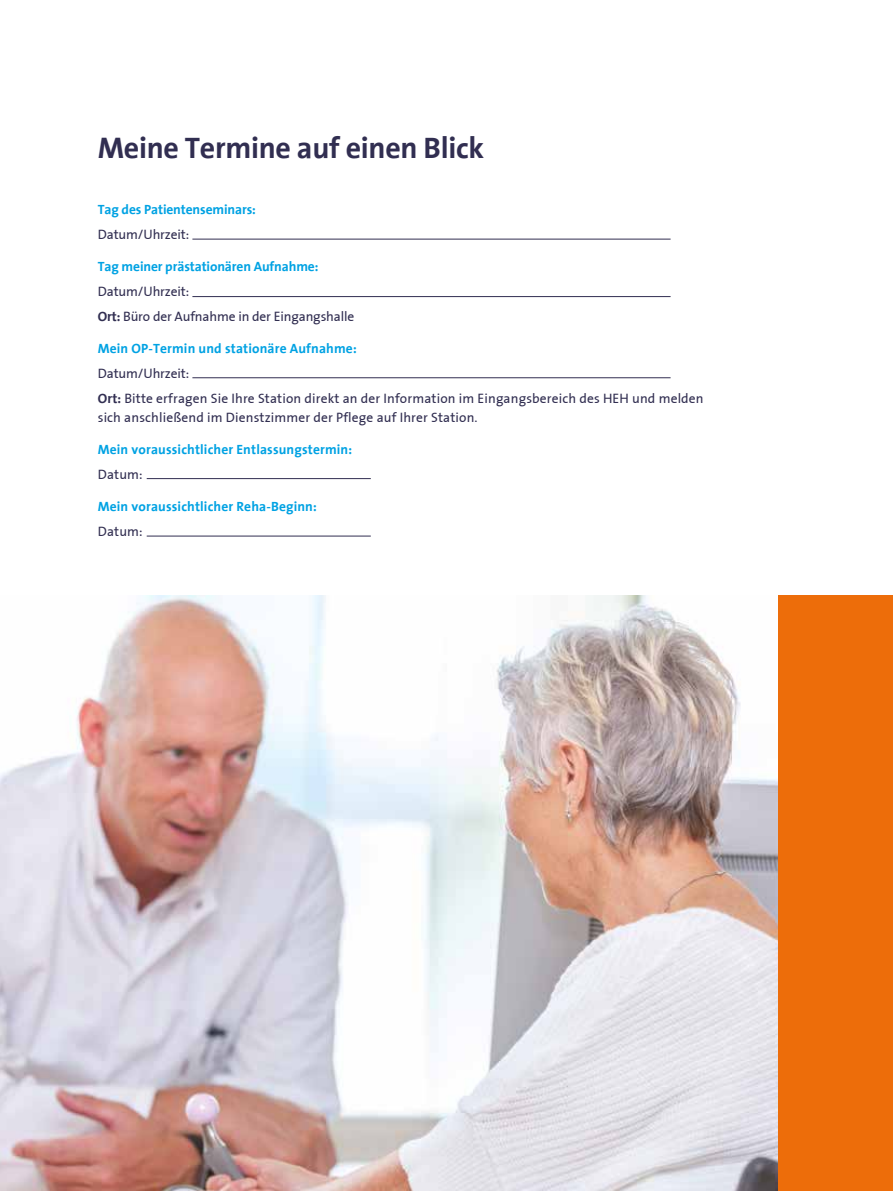
<style>
.page{position:relative;width:893px;height:1191px;background:#fff}
.page>*{position:absolute;margin:0;border:0;box-sizing:border-box;transform-origin:0 0}
.t1{font:700 30px "The Sans";letter-spacing:-.01em;color:#312e51}
.t2{font:13.5px/25.2px "The Sans Plain";letter-spacing:.01em;color:#312e51}
.t3{font:700 13.5px "The Sans";letter-spacing:.01em;color:#00a2e3}
.t4{font:13.5px/25.2px "The Sans Plain";letter-spacing:-.01em;color:#312e51}
.t5{font:700 13.5px "The Sans";letter-spacing:-.01em;color:#00a2e3}
.s1{font-family:"The Sans";font-weight:700}
</style>
<div class="page">
<img style="left:0;top:595px;width:778px;height:596px">
<div style="left:778px;top:595px;width:115px;height:596px;background:#ed6d0a"></div>
<hr style="left:147px;top:536px;width:224px;height:1px;background:#312e51">
<hr style="left:147px;top:478px;width:224px;height:1px;background:#312e51">
<hr style="left:192px;top:239px;width:479px;height:1px;background:#312e51">
<hr style="left:192px;top:296px;width:479px;height:1px;background:#312e51">
<hr style="left:192px;top:377px;width:479px;height:1px;background:#312e51">
<h1 class="t1" style="left:98px;top:122px;width:388px">Meine Termine auf einen Blick</h1>
<p class="t5" style="left:98px;top:198px;width:160px">Tag des Patientenseminars:</p>
<p class="t4" style="left:98px;top:222px;width:93px">Datum/Uhrzeit:</p>
<p class="t5" style="left:98px;top:255px;width:222px">Tag meiner prästationären Aufnahme:</p>
<p class="t4" style="left:98px;top:279px;width:258px">Datum/Uhrzeit:<br><span class="s1">Ort:</span> Büro der Aufnahme in der Eingangshalle</p>
<p class="t3" style="left:98px;top:337px;width:260px">Mein OP-Termin und stationäre Aufnahme:</p>
<p class="t2" style="left:98px;top:360px;width:607px">Datum/Uhrzeit:<br><span class="s1">Ort:</span> Bitte erfragen Sie Ihre Station direkt an der Information im Eingangsbereich des HEH und melden</p>
<p class="t2" style="left:98px;top:405px;width:381px">sich anschließend im Dienstzimmer der Pflege auf Ihrer Station.</p>
<p class="t3" style="left:98px;top:438px;width:256px">Mein voraussichtlicher Entlassungstermin:</p>
<p class="t2" style="left:98px;top:461px;width:46px">Datum:</p>
<p class="t3" style="left:98px;top:494px;width:221px">Mein voraussichtlicher Reha-Beginn:</p>
<p class="t2" style="left:98px;top:518px;width:46px">Datum:</p>
</div>
